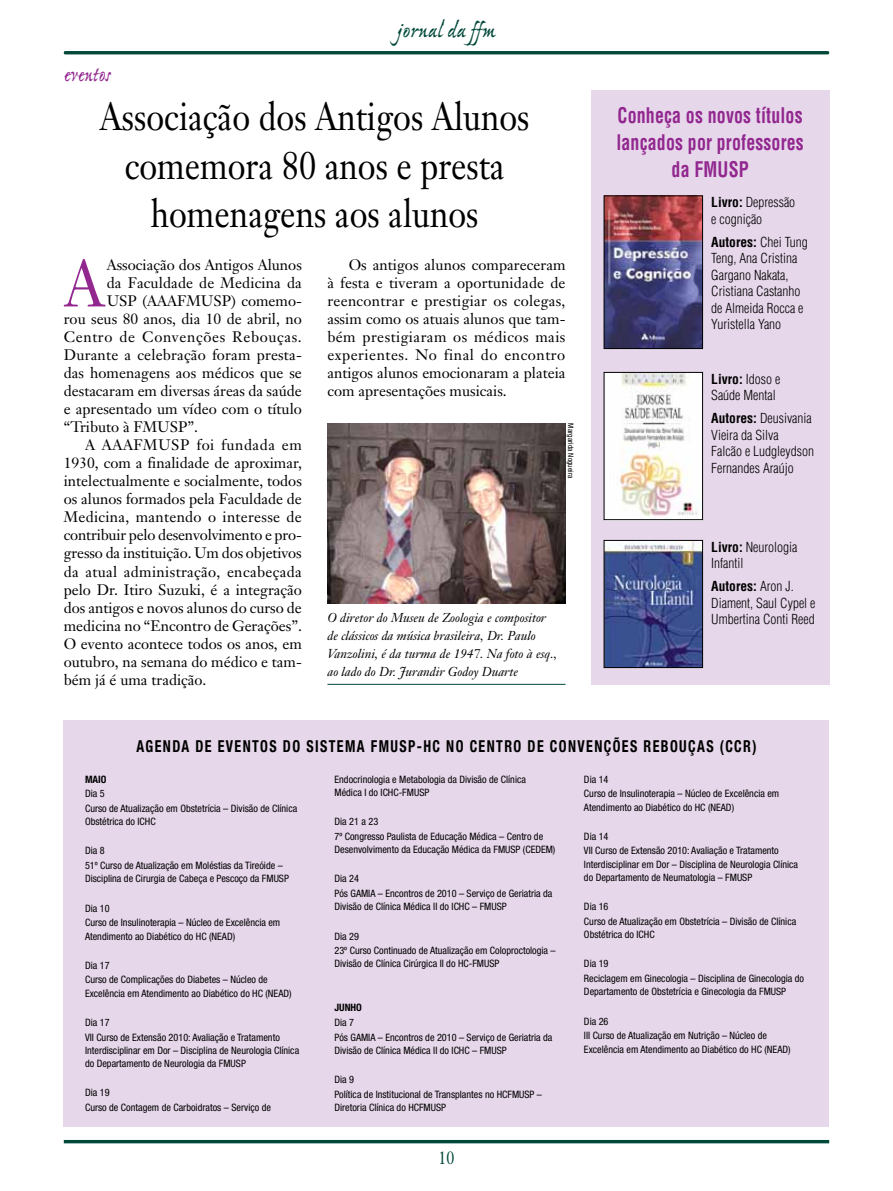
<style>
.page{position:relative;width:893px;height:1191px;background:#fff}
.page>*{position:absolute;margin:0;border:0;box-sizing:border-box;transform-origin:0 0}
.t1{font:65.55px "Janson Text";color:#92278f;scale:.9 1}
.t2{font:39px/48.8px "Janson Text";color:#000;text-align:center;scale:.85 1}
.t3{font:24px "Ex Ponto MM 450";letter-spacing:-.01em;color:#00483a}
.t4{font:24px "Ex Ponto MM 450";color:#92278f;scale:.85 1}
.t5{font:700 condensed 21px/27px "Helvetica";letter-spacing:.01em;color:#92278f;text-align:center;scale:.85 1}
.t6{font:18px "Janson Text";color:#00483a;scale:.85 1}
.t7{font:700 condensed 16.5px "Helvetica Neue";letter-spacing:.1em;color:#000;scale:.85 1}
.t8{font:15px/18px "Janson Text";color:#000;text-align:justify}
.t9{font:15px "Janson Text";letter-spacing:.025em;color:#000}
.t10{font:15px "Janson Text";letter-spacing:.02em;color:#000}
.t11{font:15px "Janson Text";letter-spacing:.04em;color:#000}
.t12{font:15px "Janson Text";letter-spacing:.035em;color:#000}
.t13{font:300 condensed 13.5px/16.5px "Helvetica";color:#000}
.t14{font:italic 12.75px/18px "Janson Text";color:#000}
.t15{font:condensed 10.2px/14.5px "Helvetica Neue";color:#000}
.t16{font:700 condensed 10.2px "Helvetica Neue";color:#000}
.t17{font:condensed 7.5px "Helvetica Neue";color:#000}
.s1{font-weight:700}
</style>
<div class="page">
<svg style="left:63px;top:1139px;width:767px;height:5px"></svg>
<hr style="left:64px;top:51px;width:765px;height:3px;background:#00483a">
<div style="left:64px;top:720px;width:765px;height:407px;background:#e6d7ea"></div>
<div style="left:591px;top:90px;width:238px;height:594px;background:#e6d7ea"></div>
<hr style="left:327px;top:684px;width:239px;height:1px;background:#00483a">
<img style="left:327px;top:423px;width:239px;height:180px">
<img style="left:606px;top:374px;width:95px;height:144px">
<div style="left:604px;top:372px;width:99px;height:148px;border:1px solid #000"></div>
<img style="left:606px;top:198px;width:95px;height:149px">
<div style="left:604px;top:196px;width:99px;height:153px;border:1px solid #000"></div>
<img style="left:606px;top:542px;width:95px;height:124px">
<div style="left:604px;top:540px;width:99px;height:128px;border:1px solid #000"></div>
<h3 class="t4" style="left:64px;top:62px;width:57px">eventos</h3>
<h3 class="t3" style="left:397px;top:18px;width:100px">jornal da ffm</h3>
<h2 class="t2" style="left:100px;top:92px;width:507px">Associação dos Antigos Alunos comemora 80 anos e presta homenagens aos alunos</h2>
<h1 class="t1" style="left:64px;top:242px;width:45px">A</h1>
<h3 class="t8" style="left:107px;top:256px;width:197px">Associação dos Antigos Alunos</h3>
<h3 class="t8" style="left:107px;top:274px;width:197px">da Faculdade de Medicina da</h3>
<h3 class="t8" style="left:107px;top:292px;width:197px">USP (AAAFMUSP) comemo-</h3>
<h3 class="t8" style="left:64px;top:310px;width:240px">rou seus 80 anos, dia 10 de abril, no</h3>
<h3 class="t11" style="left:64px;top:328px;width:239px">Centro de Convenções Rebouças.</h3>
<h3 class="t8" style="left:64px;top:346px;width:240px">Durante a celebração foram presta-</h3>
<h3 class="t8" style="left:64px;top:364px;width:240px">das homenagens aos médicos que se</h3>
<h3 class="t8" style="left:64px;top:382px;width:240px">destacaram em diversas áreas da saúde</h3>
<h3 class="t8" style="left:64px;top:400px;width:240px">e apresentado um vídeo com o título</h3>
<h3 class="t8" style="left:64px;top:418px;width:136px">“Tributo à FMUSP”.</h3>
<h3 class="t12" style="left:85px;top:436px;width:218px">A AAAFMUSP foi fundada em</h3>
<h3 class="t8" style="left:64px;top:454px;width:240px">1930, com a finalidade de aproximar,</h3>
<h3 class="t8" style="left:64px;top:472px;width:240px">intelectualmente e socialmente, todos</h3>
<h3 class="t8" style="left:64px;top:490px;width:240px">os alunos formados pela Faculdade de</h3>
<h3 class="t10" style="left:64px;top:508px;width:240px">Medicina, mantendo o interesse de</h3>
<h3 class="t8" style="left:64px;top:526px;width:240px">contribuir pelo desenvolvimento e pro-</h3>
<h3 class="t8" style="left:64px;top:544px;width:240px">gresso da instituição. Um dos objetivos</h3>
<h3 class="t9" style="left:64px;top:562px;width:239px">da atual administração, encabeçada</h3>
<h3 class="t8" style="left:64px;top:580px;width:240px">pelo Dr. Itiro Suzuki, é a integração</h3>
<h3 class="t8" style="left:64px;top:598px;width:240px">dos antigos e novos alunos do curso de</h3>
<h3 class="t8" style="left:64px;top:616px;width:240px">medicina no “Encontro de Gerações”.</h3>
<h3 class="t8" style="left:64px;top:634px;width:240px">O evento acontece todos os anos, em</h3>
<h3 class="t8" style="left:64px;top:652px;width:240px">outubro, na semana do médico e tam-</h3>
<h3 class="t8" style="left:64px;top:670px;width:144px">bém já é uma tradição.</h3>
<p class="t8" style="left:327px;top:256px;width:240px;text-indent:21px">Os antigos alunos compareceram à festa e tiveram a oportunidade de reencontrar e prestigiar os colegas, assim como os atuais alunos que tam&shy;bém prestigiaram os médicos mais experientes. No final do encontro antigos alunos emocionaram a plateia com apresentações musicais.</p>
<p class="t17" style="left:575px;top:423px;width:56px;rotate:90deg">Margarida Nogueira</p>
<p class="t14" style="left:327px;top:608px;width:231px">O diretor do Museu de Zoologia e compositor de clássicos da música brasileira, Dr. Paulo Vanzolini, é da turma de 1947. Na foto à esq., ao lado do Dr. Jurandir Godoy Duarte</p>
<h3 class="t5" style="left:616px;top:102px;width:222px">Conheça os novos títulos lançados por professores da FMUSP</h3>
<h3 class="t13" style="left:711px;top:194px;width:85px"><span class="s1">Livro:</span> Depressão e cognição</h3>
<h3 class="t13" style="left:711px;top:233px;width:98px"><span class="s1">Autores:</span> Chei Tung<br>Teng, Ana Cristina<br>Gargano Nakata,<br>Cristiana Castanho de Almeida Rocca e<br>Yuristella Yano</h3>
<h3 class="t13" style="left:711px;top:370px;width:70px"><span class="s1">Livro:</span> Idoso e<br>Saúde Mental</h3>
<h3 class="t13" style="left:711px;top:410px;width:104px"><span class="s1">Autores:</span> Deusivania<br>Vieira da Silva<br>Falcão e Ludgleydson<br>Fernandes Araújo</h3>
<h3 class="t13" style="left:711px;top:538px;width:88px"><span class="s1">Livro:</span> Neurologia<br>Infantil</h3>
<h3 class="t13" style="left:711px;top:578px;width:106px"><span class="s1">Autores:</span> Aron J.<br>Diament, Saul Cypel e<br>Umbertina Conti Reed</h3>
<h3 class="t7" style="left:136px;top:736px;width:731px">AGENDA DE EVENTOS DO SISTEMA FMUSP-HC NO CENTRO DE CONVENÇÕES REBOUÇAS (CCR)</h3>
<p class="t16" style="left:85px;top:773px;width:23px">MAIO</p>
<p class="t15" style="left:85px;top:786px;width:214px">Dia 5<br>Curso de Atualização em Obstetrícia – Divisão de Clínica</p>
<p class="t15" style="left:85px;top:814px;width:72px">Obstétrica do ICHC</p>
<p class="t15" style="left:85px;top:843px;width:199px">Dia 8<br>51º Curso de Atualização em Moléstias da Tireóide –</p>
<p class="t15" style="left:85px;top:871px;width:205px">Disciplina de Cirurgia de Cabeça e Pescoço da FMUSP</p>
<p class="t15" style="left:85px;top:900px;width:197px">Dia 10<br>Curso de Insulinoterapia – Núcleo de Excelência em</p>
<p class="t15" style="left:85px;top:928px;width:152px">Atendimento ao Diabético do HC (NEAD)</p>
<p class="t15" style="left:85px;top:957px;width:184px">Dia 17<br>Curso de Complicações do Diabetes – Núcleo de</p>
<p class="t15" style="left:85px;top:985px;width:208px">Excelência em Atendimento ao Diabético do HC (NEAD)</p>
<p class="t15" style="left:85px;top:1015px;width:196px">Dia 17<br>VII Curso de Extensão 2010: Avaliação e Tratamento</p>
<p class="t15" style="left:85px;top:1043px;width:216px;line-height:13.4px">Interdisciplinar em Dor – Disciplina de Neurologia Clínica do Departamento de Neurologia da FMUSP</p>
<p class="t15" style="left:85px;top:1085px;width:187px">Dia 19<br>Curso de Contagem de Carboidratos – Serviço de</p>
<p class="t15" style="left:334px;top:772px;width:193px;line-height:13.4px">Endocrinologia e Metabologia da Divisão de Clínica<br>Médica I do ICHC-FMUSP</p>
<p class="t15" style="left:334px;top:814px;width:210px">Dia 21 a 23<br>7º Congresso Paulista de Educação Médica – Centro de</p>
<p class="t15" style="left:334px;top:842px;width:222px">Desenvolvimento da Educação Médica da FMUSP (CEDEM)</p>
<p class="t15" style="left:334px;top:871px;width:219px">Dia 24<br>Pós GAMIA – Encontros de 2010 – Serviço de Geriatria da</p>
<p class="t15" style="left:334px;top:899px;width:174px">Divisão de Clínica Médica II do ICHC – FMUSP</p>
<p class="t15" style="left:334px;top:928px;width:223px">Dia 29<br>23º Curso Continuado de Atualização em Coloproctologia –</p>
<p class="t15" style="left:334px;top:956px;width:166px">Divisão de Clínica Cirúrgica II do HC-FMUSP</p>
<p class="t16" style="left:334px;top:1001px;width:29px">JUNHO</p>
<p class="t15" style="left:334px;top:1015px;width:219px">Dia 7<br>Pós GAMIA – Encontros de 2010 – Serviço de Geriatria da</p>
<p class="t15" style="left:334px;top:1043px;width:174px">Divisão de Clínica Médica II do ICHC – FMUSP</p>
<p class="t15" style="left:334px;top:1072px;width:209px">Dia 9<br>Política de Institucional de Transplantes no HCFMUSP –</p>
<p class="t15" style="left:334px;top:1100px;width:113px">Diretoria Clínica do HCFMUSP</p>
<h3 class="t6" style="left:439px;top:1146px;width:20px">10</h3>
<p class="t15" style="left:584px;top:771px;width:197px">Dia 14<br>Curso de Insulinoterapia – Núcleo de Excelência em</p>
<p class="t15" style="left:584px;top:799px;width:152px">Atendimento ao Diabético do HC (NEAD)</p>
<p class="t15" style="left:584px;top:829px;width:196px">Dia 14<br>VII Curso de Extensão 2010: Avaliação e Tratamento</p>
<p class="t15" style="left:584px;top:857px;width:216px;line-height:13.4px">Interdisciplinar em Dor – Disciplina de Neurologia Clínica do Departamento de Neumatologia – FMUSP</p>
<p class="t15" style="left:584px;top:899px;width:214px">Dia 16<br>Curso de Atualização em Obstetrícia – Divisão de Clínica</p>
<p class="t15" style="left:584px;top:927px;width:72px">Obstétrica do ICHC</p>
<p class="t15" style="left:584px;top:956px;width:222px">Dia 19<br>Reciclagem em Ginecologia – Disciplina de Ginecologia do</p>
<p class="t15" style="left:584px;top:984px;width:204px">Departamento de Obstetrícia e Ginecologia da FMUSP</p>
<p class="t15" style="left:584px;top:1013px;width:184px">Dia 26<br>III Curso de Atualização em Nutrição – Núcleo de</p>
<p class="t15" style="left:584px;top:1041px;width:208px">Excelência em Atendimento ao Diabético do HC (NEAD)</p>
</div>
